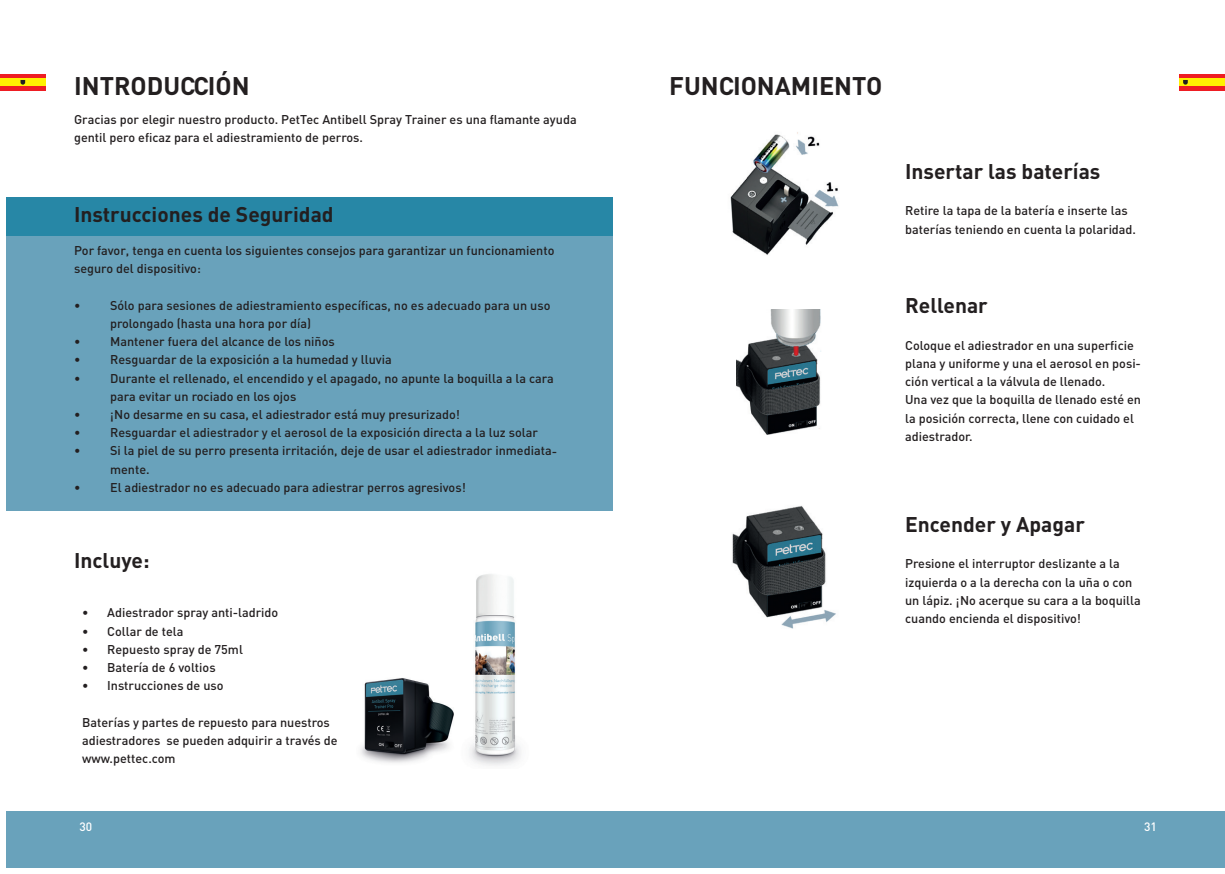
<style>
.page{position:relative;width:1225px;height:874px;background:#fff}
.page>*{position:absolute;margin:0;border:0;box-sizing:border-box;transform-origin:0 0}
.t1{font:700 25.2px "DIN";color:#231f20}
.t2{font:700 21px "DIN";color:#231f20}
.t3{font:500 12.6px/18.2px "DIN";color:#231f20}
.t4{font:500 12px "DIN";color:#fff}
</style>
<div class="page">
<div style="left:6px;top:811px;width:1219px;height:56px;background:#69a2bb"></div>
<img style="left:360px;top:574px;width:161px;height:192px">
<div style="left:6px;top:235px;width:606px;height:275px;background:#69a2bb"></div>
<div style="left:6px;top:197px;width:606px;height:38px;background:#2787a6"></div>
<img style="left:730px;top:132px;width:109px;height:123px">
<img style="left:736px;top:310px;width:85px;height:124px">
<img style="left:732px;top:505px;width:104px;height:124px">
<hr style="left:0;top:74px;width:45px;height:4px;background:#ee1d23">
<div style="left:0;top:78px;width:45px;height:8px;background:#fff101"></div>
<div style="left:0;top:86px;width:45px;height:5px;background:#ee1d23"></div>
<svg style="left:21px;top:80px;width:4px;height:5px"></svg>
<hr style="left:1179px;top:74px;width:46px;height:4px;background:#ee1d23">
<div style="left:1179px;top:78px;width:46px;height:8px;background:#fff101"></div>
<div style="left:1179px;top:86px;width:46px;height:5px;background:#ee1d23"></div>
<svg style="left:1183px;top:80px;width:4px;height:5px"></svg>
<h1 class="t1" style="left:74px;top:69px;width:177px">INTRODUCCIÓN</h1>
<p class="t3" style="left:74px;top:110px;width:504px">Gracias por elegir nuestro producto. PetTec Antibell Spray Trainer es una flamante ayuda gentil pero eficaz para el adiestramiento de perros.</p>
<h2 class="t2" style="left:74px;top:201px;width:261px">Instrucciones de Seguridad</h2>
<p class="t3" style="left:74px;top:241px;width:482px">Por favor, tenga en cuenta los siguientes consejos para garantizar un funcionamiento seguro del dispositivo:</p>
<p class="t3" style="left:110px;top:295px;width:442px;text-indent:-36px">• Sólo para sesiones de adiestramiento específicas, no es adecuado para un uso prolongado (hasta una hora por día)</p>
<p class="t3" style="left:74px;top:332px;width:262px">• Mantener fuera del alcance de los niños</p>
<p class="t3" style="left:74px;top:350px;width:319px">• Resguardar de la exposición a la humedad y lluvia</p>
<p class="t3" style="left:110px;top:368px;width:445px;text-indent:-36px">• Durante el rellenado, el encendido y el apagado, no apunte la boquilla a la cara para evitar un rociado en los ojos</p>
<p class="t3" style="left:74px;top:405px;width:387px">• ¡No desarme en su casa, el adiestrador está muy presurizado!</p>
<p class="t3" style="left:74px;top:423px;width:465px">• Resguardar el adiestrador y el aerosol de la exposición directa a la luz solar</p>
<p class="t3" style="left:110px;top:441px;width:448px;text-indent:-36px">• Si la piel de su perro presenta irritación, deje de usar el adiestrador inmediata&shy;mente.</p>
<p class="t3" style="left:74px;top:477px;width:393px">• El adiestrador no es adecuado para adiestrar perros agresivos!</p>
<h2 class="t2" style="left:74px;top:546px;width:77px">Incluye:</h2>
<p class="t3" style="left:82px;top:603px;width:198px">• Adiestrador spray anti-ladrido</p>
<p class="t3" style="left:82px;top:621px;width:103px">• Collar de tela</p>
<p class="t3" style="left:82px;top:639px;width:162px">• Repuesto spray de 75ml</p>
<p class="t3" style="left:82px;top:657px;width:135px">• Batería de 6 voltios</p>
<p class="t3" style="left:82px;top:676px;width:143px">• Instrucciones de uso</p>
<p class="t3" style="left:82px;top:712px;width:257px">Baterías y partes de repuesto para nuestros adiestradores se pueden adquirir a través de www.pettec.com</p>
<h1 class="t1" style="left:669px;top:69px;width:215px">FUNCIONAMIENTO</h1>
<h2 class="t2" style="left:905px;top:157px;width:197px">Insertar las baterías</h2>
<p class="t3" style="left:905px;top:201px;width:232px">Retire la tapa de la batería e inserte las baterías teniendo en cuenta la polaridad.</p>
<h2 class="t2" style="left:905px;top:292px;width:84px">Rellenar</h2>
<p class="t3" style="left:905px;top:335px;width:237px">Coloque el adiestrador en una superficie plana y uniforme y una el aerosol en posi&shy;ción vertical a la válvula de llenado.<br>Una vez que la boquilla de llenado esté en la posición correcta, llene con cuidado el adiestrador.</p>
<h2 class="t2" style="left:905px;top:510px;width:181px">Encender y Apagar</h2>
<p class="t3" style="left:905px;top:554px;width:237px">Presione el interruptor deslizante a la izquierda o a la derecha con la uña o con un lápiz. ¡No acerque su cara a la boquilla cuando encienda el dispositivo!</p>
<p class="t4" style="left:79px;top:819px;width:14px">30</p>
<p class="t4" style="left:1144px;top:819px;width:14px">31</p>
</div>
